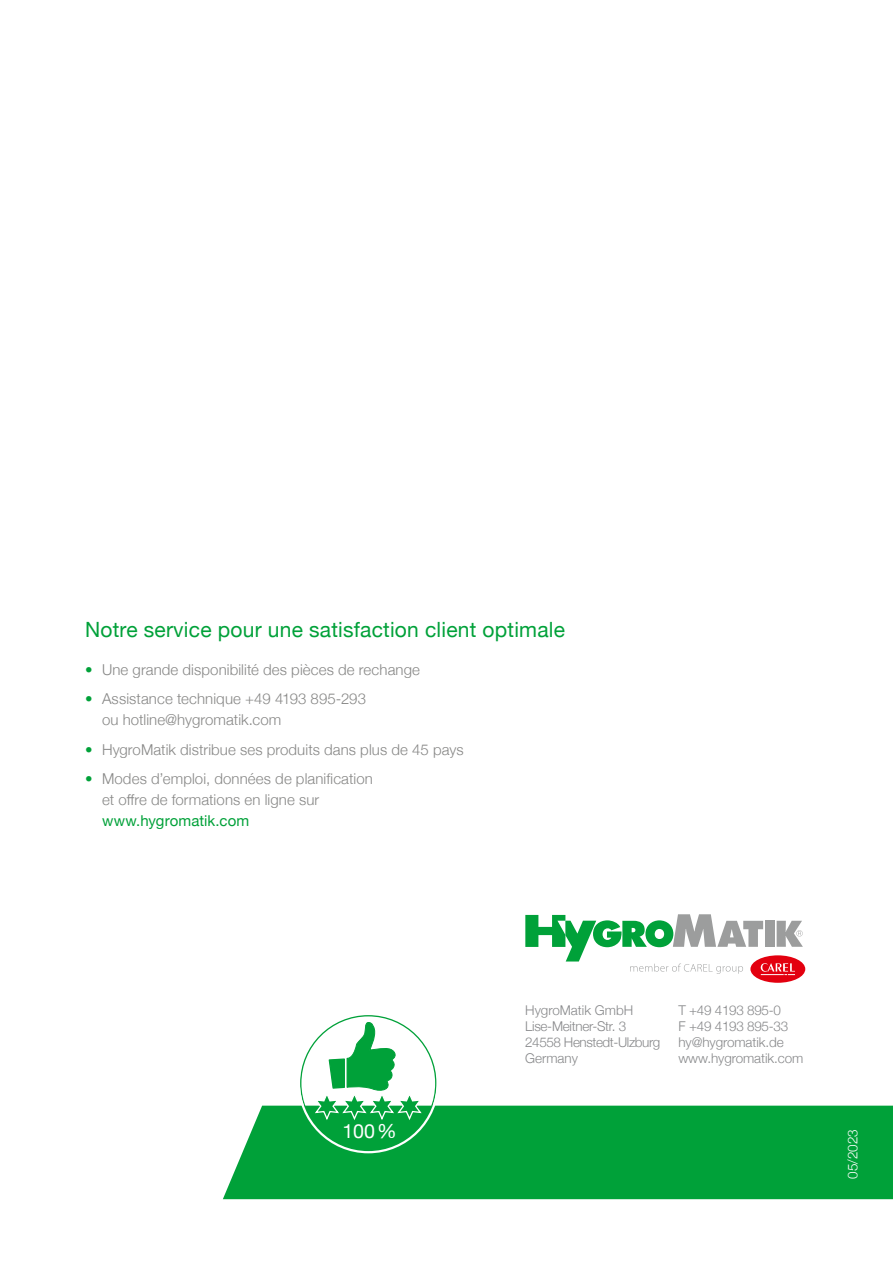
<style>
.page{position:relative;width:893px;height:1263px;background:#fff}
.page>*{position:absolute;margin:0;border:0;box-sizing:border-box;transform-origin:0 0}
.t1{font:21px "Helvetica Neue";letter-spacing:.01em;color:#00a139}
.t2{font:19.65px "Helvetica Neue";color:#fff}
.t3{font:300 15px/21px "Helvetica Neue";letter-spacing:.005em;color:#878786}
.t4{font:15px "Helvetica Neue";letter-spacing:.005em;color:#00a139}
.t5{font:300 13.5px/16.2px "Helvetica Neue";letter-spacing:-.02em;color:#87888a}
.t6{font:300 13.5px "Helvetica Neue";color:#fff}
.s1{color:#00a139}
</style>
<div class="page">
<div style="left:223px;top:1106px;width:670px;height:93px;background:#00a139"></div>
<svg style="left:750px;top:955px;width:55px;height:28px"></svg>
<svg style="left:525px;top:914px;width:278px;height:61px"></svg>
<svg style="left:304px;top:1022px;width:129px;height:146px"></svg>
<h1 class="t1" style="left:85px;top:614px;width:481px">Notre service pour une satisfaction client optimale</h1>
<p class="t3" style="left:85px;top:658px;width:336px"><span class="s1">•</span> Une grande disponibilité des pièces de rechange</p>
<p class="t3" style="left:102px;top:687px;width:265px;text-indent:-17px"><span class="s1">•</span> Assistance technique +49 4193 895-293 ou hotline@hygromatik.com</p>
<p class="t3" style="left:85px;top:738px;width:380px"><span class="s1">•</span> HygroMatik distribue ses produits dans plus de 45 pays</p>
<p class="t3" style="left:102px;top:767px;width:272px;text-indent:-17px"><span class="s1">•</span> Modes d’emploi, données de planification et offre de formations en ligne sur</p>
<p class="t4" style="left:102px;top:810px;width:149px">www.hygromatik.com</p>
<h2 class="t2" style="left:342px;top:1119px;width:56px">100%</h2>
<p class="t5" style="left:525px;top:1001px;width:137px">HygroMatik GmbH<br>Lise-Meitner-Str. 3<br>24558 Henstedt-Ulzburg<br>Germany</p>
<p class="t5" style="left:678px;top:1001px;width:127px">T +49 4193 895-0<br>F +49 4193 895-33 hy@hygromatik.de www.hygromatik.com</p>
<p class="t6" style="left:842px;top:1178px;width:51px;rotate:-90deg">05/2023</p>
</div>
